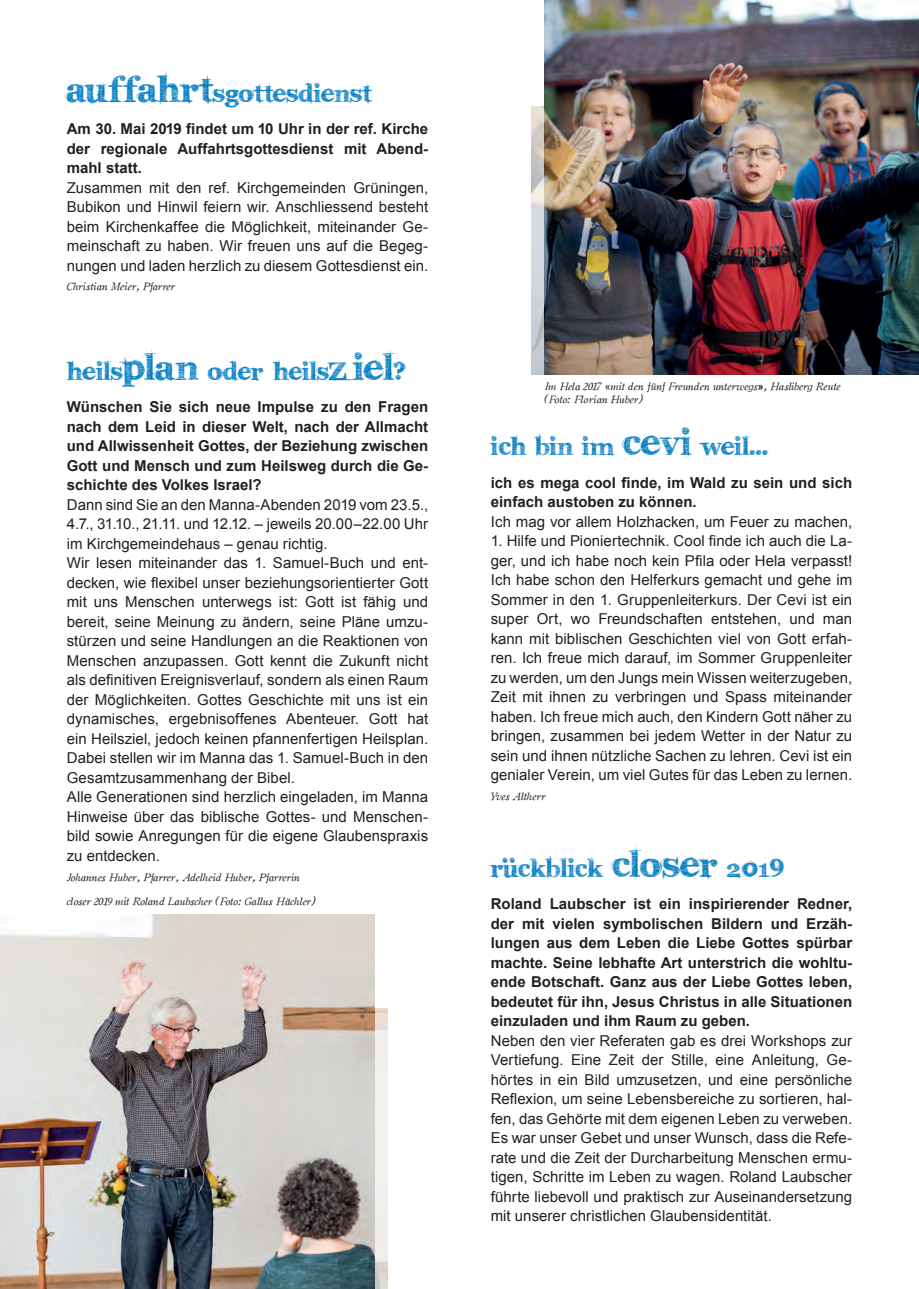
<style>
.page{position:relative;width:919px;height:1289px;background:#fff}
.page>*{position:absolute;margin:0;border:0;box-sizing:border-box;transform-origin:0 0}
.t1{font:33px "karabin E.";color:#007cc2}
.t2{font:15px/19.5px "Arial";letter-spacing:.005em;color:#231f20;text-align:justify}
.t3{font:700 15px/19.5px "Arial";color:#231f20;text-align:justify}
.t4{font:10.5px/12.6px "Oldstyle Italic HPLHS";color:#231f20}
.s1{font-size:48px}
.s2{font-family:"Arial"}
.s3{font-family:"Arial";font-weight:700}
</style>
<div class="page">
<img style="left:544px;top:0;width:374px;height:374px">
<img style="left:531px;top:106px;width:13px;height:268px">
<img style="left:0;top:914px;width:374px;height:374px">
<img style="left:374px;top:1008px;width:13px;height:280px">
<h1 class="t1" style="left:67px;top:75px;width:306px"><span class="s1">auffahrt</span>sgottesdienst</h1>
<p class="t3" style="left:67px;top:119px;width:363px">Am 30. Mai 2019 findet um 10 Uhr in der ref. Kirche der regionale Auffahrtsgottesdienst mit Abend&shy;mahl statt.</p>
<p class="t2" style="left:67px;top:178px;width:363px">Zusammen mit den ref. Kirchgemeinden Grüningen, Bubikon und Hinwil feiern wir. Anschliessend besteht beim Kirchenkaffee die Möglichkeit, miteinander Ge&shy;meinschaft zu haben. Wir freuen uns auf die Begeg&shy;nungen und laden herzlich zu diesem Gottesdienst ein.</p>
<p class="t4" style="left:67px;top:279px;width:110px">Christian Meier, Pfarrer</p>
<h1 class="t1" style="left:67px;top:353px;width:341px">heils<span class="s1">plan</span> oder heils<span class="s1">ziel</span>?</h1>
<p class="t3" style="left:67px;top:398px;width:363px">Wünschen Sie sich neue Impulse zu den Fragen nach dem Leid in dieser Welt, nach der Allmacht und Allwissenheit Gottes, der Beziehung zwischen Gott und Mensch und zum Heilsweg durch die Ge&shy;schichte des Volkes Israel?</p>
<p class="t2" style="left:67px;top:495px;width:363px;text-align:left">Dann sind Sie an den Manna-Abenden 2019 vom 23.5., 4.7., 31.10., 21.11. und 12.12. – jeweils 20.00–22.00 Uhr im Kirchgemeindehaus – genau richtig.<br>Wir lesen miteinander das 1. Samuel-Buch und ent&shy;decken, wie flexibel unser beziehungsorientierter Gott mit uns Menschen unterwegs ist: Gott ist fähig und bereit, seine Meinung zu ändern, seine Pläne umzu&shy;stürzen und seine Handlungen an die Reaktionen von Menschen anzupassen. Gott kennt die Zukunft nicht als definitiven Ereignisverlauf, sondern als einen Raum der Möglichkeiten. Gottes Geschichte mit uns ist ein dynamisches, ergebnisoffenes Abenteuer. Gott hat ein Heilsziel, jedoch keinen pfannenfertigen Heilsplan.<br>Dabei stellen wir im Manna das 1. Samuel-Buch in den Gesamtzusammenhang der Bibel.<br>Alle Generationen sind herzlich eingeladen, im Manna Hinweise über das biblische Gottes- und Menschen&shy;bild sowie Anregungen für die eigene Glaubenspraxis zu entdecken.</p>
<p class="t4" style="left:67px;top:869px;width:234px">Johannes Huber, Pfarrer, Adelheid Huber, Pfarrerin</p>
<p class="t4" style="left:66px;top:894px;width:250px">closer 2019 mit Roland Laubscher (Foto: Gallus Hächler)</p>
<p class="t4" style="left:544px;top:379px;width:297px">Im Hela 2017 <span class="s2">«</span>mit den fünf Freunden unterwegs<span class="s3">»</span>, Hasliberg Reute (Foto: Florian Huber)</p>
<h1 class="t1" style="left:490px;top:428px;width:279px">Ich bin im <span class="s1">cevi</span> weil...</h1>
<p class="t3" style="left:490px;top:473px;width:363px">ich es mega cool finde, im Wald zu sein und sich einfach austoben zu können.</p>
<p class="t2" style="left:490px;top:512px;width:363px">Ich mag vor allem Holzhacken, um Feuer zu machen,</p>
<p class="t2" style="left:490px;top:531px;width:363px">1. Hilfe und Pioniertechnik. Cool finde ich auch die La&shy;ger, und ich habe noch kein Pfila oder Hela verpasst!<br>Ich habe schon den Helferkurs gemacht und gehe im Sommer in den 1. Gruppenleiterkurs. Der Cevi ist ein super Ort, wo Freundschaften entstehen, und man kann mit biblischen Geschichten viel von Gott erfah&shy;ren. Ich freue mich darauf, im Sommer Gruppenleiter zu werden, um den Jungs mein Wissen weiterzugeben, Zeit mit ihnen zu verbringen und Spass miteinander haben. Ich freue mich auch, den Kindern Gott näher zu bringen, zusammen bei jedem Wetter in der Natur zu sein und ihnen nützliche Sachen zu lehren. Cevi ist ein genialer Verein, um viel Gutes für das Leben zu lernen.</p>
<p class="t4" style="left:490px;top:789px;width:56px">Yves Altherr</p>
<h1 class="t1" style="left:490px;top:850px;width:294px">ruckblick <span class="s1">closer</span> 2019</h1>
<p class="t3" style="left:490px;top:894px;width:363px">Roland Laubscher ist ein inspirierender Redner, der mit vielen symbolischen Bildern und Erzäh&shy;lungen aus dem Leben die Liebe Gottes spürbar machte. Seine lebhafte Art unterstrich die wohltu&shy;ende Botschaft. Ganz aus der Liebe Gottes leben, bedeutet für ihn, Jesus Christus in alle Situationen einzuladen und ihm Raum zu geben.</p>
<p class="t2" style="left:490px;top:1031px;width:363px">Neben den vier Referaten gab es drei Workshops zur Vertiefung. Eine Zeit der Stille, eine Anleitung, Ge&shy;hörtes in ein Bild umzusetzen, und eine persönliche Reflexion, um seine Lebensbereiche zu sortieren, hal&shy;fen, das Gehörte mit dem eigenen Leben zu verweben.<br>Es war unser Gebet und unser Wunsch, dass die Refe&shy;rate und die Zeit der Durcharbeitung Menschen ermu&shy;tigen, Schritte im Leben zu wagen. Roland Laubscher führte liebevoll und praktisch zur Auseinandersetzung mit unserer christlichen Glaubensidentität.</p>
<h1 class="t1" style="left:487px;top:863px;width:8px;rotate:-90deg">:</h1>
</div>
